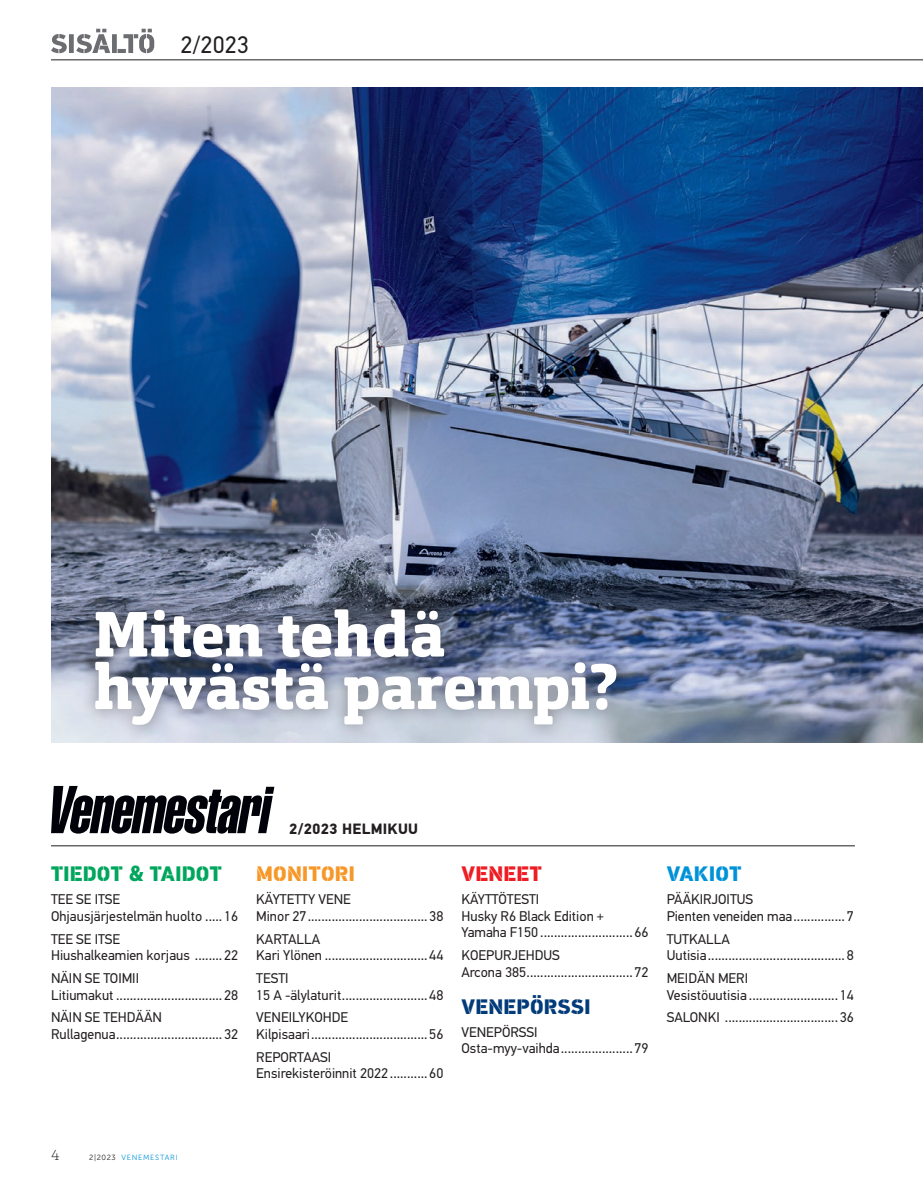
<style>
.page{position:relative;width:923px;height:1191px;background:#fff}
.page>*{position:absolute;margin:0;border:0;box-sizing:border-box;transform-origin:0 0}
._01_Otsikko_bold_56{font:800 63px "Orgon Slab";letter-spacing:-.01em;color:#fff}
.t1{font:24px "PFDIN Text Pro";color:#231f20}
._01_OTSIKKO_Palsta_S{font:900 21px "PF Din Stencil";letter-spacing:.01em;color:#00a65d}
._04_Leipis_SisältöSi{font:900 21px "PF Din Stencil";letter-spacing:.01em;color:#013b79}
._01_OTSIKKO_Palsta_S-2{font:900 21px "PF Din Stencil";letter-spacing:.005em;color:#f79727}
._01_OTSIKKO_Palsta_S-3{font:900 21px "PF Din Stencil";letter-spacing:.01em;color:#ee1d23}
._01_OTSIKKO_Palsta_S-4{font:900 21px "PF Din Stencil";letter-spacing:.015em;color:#0092d8}
.t2{font:700 15px "PFDIN Text Pro";letter-spacing:.02em;color:#231f20}
.t3{font:100 15px "Orgon Slab";color:#231f20}
._04_Leipis_SisältöSi-2{font:14.1px/16.5px "PFDIN Text Pro";color:#231f20}
.t4{font:7.5px "Museo Sans 300";letter-spacing:.095em;color:#0092d8}
.s1{font-family:"Myriad Pro";font-size:22.65px}
.s2{color:#231f20}
</style>
<div class="page">
<hr style="left:51px;top:60px;width:872px;height:1px;background:#231f20">
<svg style="left:51px;top:29px;width:103px;height:24px"></svg>
<svg style="left:51px;top:786px;width:223px;height:47px"></svg>
<img style="left:51px;top:87px;width:872px;height:656px">
<div style="left:80px;top:594px;width:551px;height:146px;background:#231f20;opacity:.45"></div>
<hr style="left:51px;top:845px;width:804px;height:1px;background:#231f20">
<p class="t1" style="left:180px;top:31px;width:70px">2/2023</p>
<p class="_01_Otsikko_bold_56" style="left:94px;top:594px;width:354px">Miten tehdä</p>
<p class="_01_Otsikko_bold_56" style="left:94px;top:646px;width:526px">hyvästä parempi?</p>
<p class="_01_OTSIKKO_Palsta_S" style="left:51px;top:861px;width:172px">TIEDOT <span class="s1">&amp;</span> TAIDOT</p>
<p class="_04_Leipis_SisältöSi-2" style="left:51px;top:891px;width:189px">TEE SE ITSE<br>Ohjausjärjestelmän huolto .....16</p>
<p class="_04_Leipis_SisältöSi-2" style="left:51px;top:930px;width:189px">TEE SE ITSE<br>Hiushalkeamien korjaus ........22</p>
<p class="_04_Leipis_SisältöSi-2" style="left:51px;top:970px;width:189px">NÄIN SE TOIMII<br>Litiumakut ...............................28</p>
<p class="_04_Leipis_SisältöSi-2" style="left:51px;top:1009px;width:189px">NÄIN SE TEHDÄÄN<br>Rullagenua...............................32</p>
<p class="t2" style="left:289px;top:819px;width:130px">2/2023 HELMIKUU</p>
<p class="_01_OTSIKKO_Palsta_S-2" style="left:256px;top:861px;width:100px">MONITORI</p>
<p class="_04_Leipis_SisältöSi-2" style="left:256px;top:891px;width:189px">KÄYTETTY VENE<br>Minor 27...................................38</p>
<p class="_04_Leipis_SisältöSi-2" style="left:256px;top:930px;width:189px">KARTALLA<br>Kari Ylönen ..............................44</p>
<p class="_04_Leipis_SisältöSi-2" style="left:256px;top:970px;width:189px">TESTI<br>15 A -älylaturit.........................48</p>
<p class="_04_Leipis_SisältöSi-2" style="left:256px;top:1009px;width:189px">VENEILYKOHDE<br>Kilpisaari..................................56</p>
<p class="_04_Leipis_SisältöSi-2" style="left:256px;top:1048px;width:189px">REPORTAASI<br>Ensirekisteröinnit 2022...........60</p>
<p class="_01_OTSIKKO_Palsta_S-3" style="left:461px;top:861px;width:82px">VENEET</p>
<p class="_04_Leipis_SisältöSi-2" style="left:461px;top:891px;width:189px">KÄYTTÖTESTI<br>Husky R6 Black Edition +<br>Yamaha F150 ...........................66</p>
<p class="_04_Leipis_SisältöSi-2" style="left:461px;top:947px;width:189px">KOEPURJEHDUS<br>Arcona 385...............................72</p>
<p class="_04_Leipis_SisältöSi" style="left:461px;top:993px;width:131px">VENEPÖRSSI</p>
<p class="_04_Leipis_SisältöSi-2" style="left:461px;top:1023px;width:189px">VENEPÖRSSI<br>Osta-myy-vaihda.....................79</p>
<p class="_01_OTSIKKO_Palsta_S-4" style="left:666px;top:861px;width:76px">VAKIOT</p>
<p class="_04_Leipis_SisältöSi-2" style="left:666px;top:891px;width:189px">PÄÄKIRJOITUS<br>Pienten veneiden maa............... 7</p>
<p class="_04_Leipis_SisältöSi-2" style="left:666px;top:930px;width:189px">TUTKALLA<br>Uutisia........................................ 8</p>
<p class="_04_Leipis_SisältöSi-2" style="left:666px;top:970px;width:189px">MEIDÄN MERI<br>Vesistöuutisia ..........................14</p>
<p class="_04_Leipis_SisältöSi-2" style="left:666px;top:1009px;width:189px">SALONKI .................................36</p>
<p class="t3" style="left:51px;top:1145px;width:10px">4</p>
<p class="t4" style="left:89px;top:1153px;width:90px"><span class="s2">2|2023</span> VENEMESTARI</p>
</div>
